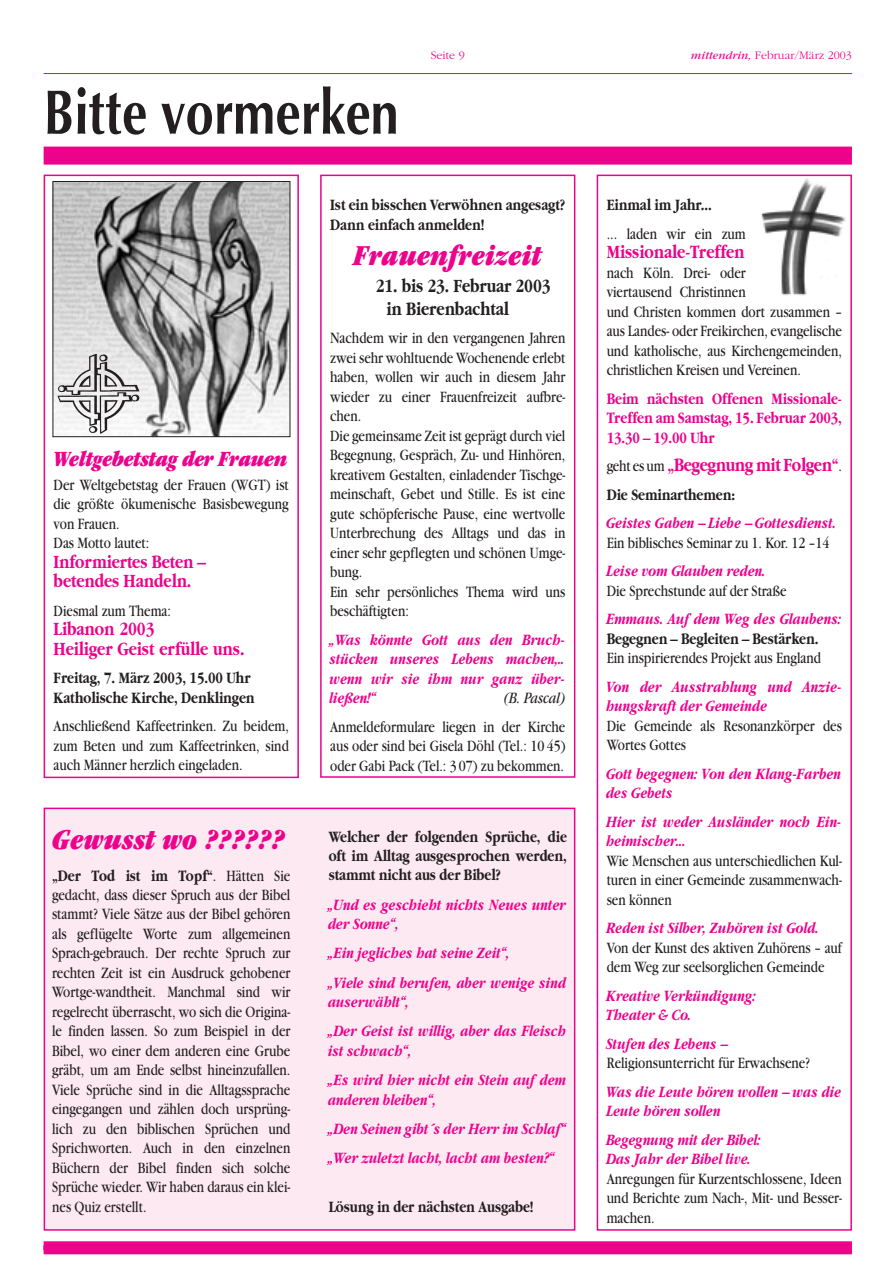
<style>
.page{position:relative;width:893px;height:1284px;background:#fff}
.page>*{position:absolute;margin:0;border:0;box-sizing:border-box;transform-origin:0 0}
.t1{font:700 63px "Optima";color:#231f20;scale:.8 1}
.t2{font:italic ultra-condensed 30px "Garamond";color:#ed028c}
.t3{font:italic ultra-condensed 22.5px "Garamond";letter-spacing:-.02em;color:#ed028c}
.t4{font:700 19.5px/19.5px "Garamond";color:#ed028c;scale:.8 1}
.t5{font:700 19.5px/22.5px "Garamond";color:#231f20;scale:.8 1}
.t6{font:16.5px/19.5px "Garamond";color:#231f20;scale:.8 1}
.t7{font:italic 700 16.5px/19.5px "Garamond";color:#ed028c;scale:.8 1}
.t8{font:700 16.5px/19.5px "Garamond";color:#231f20;scale:.8 1}
.t9{font:700 16.5px/19.5px "Garamond";color:#ed028c;text-align:justify;scale:.8 1}
.t10{font:italic 16.5px "Garamond";color:#231f20;scale:.8 1}
.t11{font:300 12px "Garamond";color:#ed028c}
.s1{font-weight:400;font-style:italic}
.s2{font-weight:700}
.s3{font-weight:400;font-size:16.5px;color:#231f20}
</style>
<div class="page">
<hr style="left:44px;top:73px;width:807px;height:1px;background:#ed028c">
<div style="left:44px;top:1241px;width:807px;height:9px;background:#ed028c"></div>
<div style="left:44px;top:1245px;width:807px;height:9px;background:#ed028c"></div>
<div style="left:44px;top:147px;width:807px;height:18px;background:#ed028c"></div>
<div style="left:320px;top:175px;width:255px;height:603px;border:2px solid #ed028c"></div>
<div style="left:596px;top:175px;width:255px;height:1056px;border:2px solid #ed028c"></div>
<img style="left:761px;top:179px;width:85px;height:117px">
<div style="left:44px;top:808px;width:530px;height:422px;background:#fce9f1"></div>
<div style="left:44px;top:808px;width:531px;height:423px;border:2px solid #ed028c"></div>
<div style="left:44px;top:175px;width:255px;height:603px;border:2px solid #ed028c"></div>
<img style="left:55px;top:183px;width:233px;height:252px">
<div style="left:53px;top:181px;width:237px;height:256px;border:1px solid #231f20"></div>
<img style="left:55px;top:354px;width:85px;height:83px">
<h1 class="t1" style="left:44px;top:86px;width:445px">Bitte vormerken</h1>
<p class="t11" style="left:431px;top:50px;width:35px">Seite 9</p>
<p class="t11" style="left:691px;top:50px;width:162px"><span class="s1">mittendrin,</span> Februar/März 2003</p>
<h3 class="t3" style="left:54px;top:451px;width:235px">Weltgebetstag der Frauen</h3>
<p class="t6" style="left:54px;top:476px;width:295px">Der Weltgebetstag der Frauen (WGT) ist die größte ökumenische Basisbewegung von Frauen.<br>Das Motto lautet:</p>
<p class="t4" style="left:54px;top:553px;width:191px">Informiertes Beten – betendes Handeln.</p>
<p class="t6" style="left:54px;top:602px;width:148px">Diesmal zum Thema:</p>
<p class="t4" style="left:54px;top:621px;width:240px">Libanon 2003<br>Heiliger Geist erfülle uns.</p>
<p class="t8" style="left:54px;top:670px;width:253px">Freitag, 7. März 2003, 15.00 Uhr<br>Katholische Kirche, Denklingen</p>
<p class="t6" style="left:54px;top:718px;width:295px;text-align:justify">Anschließend Kaffeetrinken. Zu beidem, zum Beten und zum Kaffeetrinken, sind auch Männer herzlich eingeladen.</p>
<h2 class="t2" style="left:52px;top:828px;width:234px">Gewusst wo ??????</h2>
<p class="t6" style="left:52px;top:867px;width:299px;text-align:justify"><span class="s2">„Der Tod ist im Topf“</span>. Hätten Sie gedacht, dass dieser Spruch aus der Bibel stammt? Viele Sätze aus der Bibel gehören als geflügelte Worte zum allgemeinen Sprach-gebrauch. Der rechte Spruch zur rechten Zeit ist ein Ausdruck gehobener Wortge-wandtheit. Manchmal sind wir regelrecht überrascht, wo sich die Origina&shy;le finden lassen. So zum Beispiel in der Bibel, wo einer dem anderen eine Grube gräbt, um am Ende selbst hineinzufallen.<br>Viele Sprüche sind in die Alltagssprache eingegangen und zählen doch ursprüng&shy;lich zu den biblischen Sprüchen und Sprichworten. Auch in den einzelnen Büchern der Bibel finden sich solche Sprüche wieder. Wir haben daraus ein klei&shy;nes Quiz erstellt.</p>
<p class="t8" style="left:330px;top:196px;width:295px">Ist ein bisschen Verwöhnen angesagt?<br>Dann einfach anmelden!</p>
<h2 class="t2" style="left:353px;top:245px;width:190px">Frauenfreizeit</h2>
<p class="t5" style="left:386px;top:276px;width:206px;text-indent:-11px">21. bis 23. Februar 2003 in Bierenbachtal</p>
<p class="t6" style="left:330px;top:330px;width:295px">Nachdem wir in den vergangenen Jahren zwei sehr wohltuende Wochenende erlebt haben, wollen wir auch in diesem Jahr wieder zu einer Frauenfreizeit aufbre&shy;chen.<br>Die gemeinsame Zeit ist geprägt durch viel Begegnung, Gespräch, Zu- und Hinhören, kreativem Gestalten, einladender Tischge&shy;meinschaft, Gebet und Stille. Es ist eine gute schöpferische Pause, eine wertvolle Unterbrechung des Alltags und das in einer sehr gepflegten und schönen Umge&shy;bung.<br>Ein sehr persönliches Thema wird uns beschäftigten:</p>
<p class="t7" style="left:330px;top:631px;width:296px;text-align:justify">„Was könnte Gott aus den Bruch&shy;stücken unseres Lebens machen,.. wenn wir sie ihm nur ganz über&shy;ließen!“</p>
<p class="t10" style="left:503px;top:692px;width:79px">(B. Pascal)</p>
<p class="t6" style="left:330px;top:718px;width:295px;text-align:justify">Anmeldeformulare liegen in der Kirche aus oder sind bei Gisela Döhl (Tel.: 10 45) oder Gabi Pack (Tel.: 3 07) zu bekommen.</p>
<p class="t8" style="left:328px;top:828px;width:299px;text-align:justify">Welcher der folgenden Sprüche, die oft im Alltag ausgesprochen werden, stammt nicht aus der Bibel?</p>
<p class="t7" style="left:328px;top:896px;width:299px">„Und es geschieht nichts Neues unter der Sonne“,</p>
<p class="t7" style="left:328px;top:940px;width:299px;line-height:29.2px">„Ein jegliches hat seine Zeit“,<br>„Viele sind berufen, aber wenige sind</p>
<p class="t7" style="left:328px;top:989px;width:299px;line-height:29.2px">auserwählt“,<br>„Der Geist ist willig, aber das Fleisch</p>
<p class="t7" style="left:328px;top:1038px;width:299px;line-height:29.2px">ist schwach“,<br>„Es wird hier nicht ein Stein auf dem</p>
<p class="t7" style="left:328px;top:1086px;width:299px;line-height:29.2px">anderen bleiben“,<br>„Den Seinen gibt´s der Herr im Schlaf“ „Wer zuletzt lacht, lacht am besten?“</p>
<p class="t8" style="left:328px;top:1198px;width:258px">Lösung in der nächsten Ausgabe!</p>
<p class="t8" style="left:606px;top:196px;width:133px">Einmal im Jahr...</p>
<p class="t6" style="left:606px;top:225px;width:175px">... laden wir ein zum</p>
<p class="t4" style="left:606px;top:244px;width:174px">Missionale-Treffen</p>
<p class="t6" style="left:606px;top:264px;width:295px">nach Köln. Drei- oder<br>viertausend Christinnen<br>und Christen kommen dort zusammen – aus Landes- oder Freikirchen, evangelische und katholische, aus Kirchengemeinden, christlichen Kreisen und Vereinen.</p>
<p class="t9" style="left:606px;top:390px;width:295px">Beim nächsten Offenen Missionale-Treffen am Samstag, 15. Februar 2003, 13.30 – 19.00 Uhr</p>
<p class="t4" style="left:606px;top:457px;width:295px"><span class="s3">geht es um</span> „Begegnung mit Folgen“<span class="s3">.</span></p>
<p class="t8" style="left:606px;top:486px;width:162px">Die Seminarthemen:</p>
<p class="t7" style="left:606px;top:515px;width:289px">Geistes Gaben – Liebe – Gottesdienst.</p>
<p class="t6" style="left:606px;top:534px;width:280px">Ein biblisches Seminar zu 1. Kor. 12 –14</p>
<p class="t7" style="left:606px;top:563px;width:201px">Leise vom Glauben reden.</p>
<p class="t6" style="left:606px;top:582px;width:226px">Die Sprechstunde auf der Straße</p>
<p class="t7" style="left:606px;top:611px;width:295px">Emmaus. Auf dem Weg des Glaubens:</p>
<p class="t8" style="left:606px;top:630px;width:266px">Begegnen – Begleiten – Bestärken.</p>
<p class="t6" style="left:606px;top:650px;width:269px">Ein inspirierendes Projekt aus England</p>
<p class="t7" style="left:606px;top:678px;width:296px">Von der Ausstrahlung und Anzie&shy;hungskraft der Gemeinde</p>
<p class="t6" style="left:606px;top:717px;width:295px">Die Gemeinde als Resonanzkörper des<br>Wortes Gottes</p>
<p class="t7" style="left:606px;top:765px;width:295px">Gott begegnen: Von den Klang-Farben des Gebets</p>
<p class="t7" style="left:606px;top:813px;width:296px">Hier ist weder Ausländer noch Ein&shy;heimischer...</p>
<p class="t6" style="left:606px;top:852px;width:295px;text-align:justify">Wie Menschen aus unterschiedlichen Kul&shy;turen in einer Gemeinde zusammenwach&shy;sen können</p>
<p class="t7" style="left:606px;top:920px;width:267px">Reden ist Silber, Zuhören ist Gold.</p>
<p class="t6" style="left:606px;top:939px;width:295px">Von der Kunst des aktiven Zuhörens – auf dem Weg zur seelsorglichen Gemeinde</p>
<p class="t7" style="left:606px;top:987px;width:189px">Kreative Verkündigung:<br>Theater &amp; Co.</p>
<p class="t7" style="left:606px;top:1035px;width:153px">Stufen des Lebens –</p>
<p class="t6" style="left:606px;top:1055px;width:256px">Religionsunterricht für Erwachsene?</p>
<p class="t7" style="left:606px;top:1083px;width:295px">Was die Leute hören wollen – was die<br>Leute hören sollen</p>
<p class="t7" style="left:606px;top:1131px;width:195px">Begegnung mit der Bibel:<br>Das Jahr der Bibel live.</p>
<p class="t6" style="left:606px;top:1170px;width:295px;text-align:justify">Anregungen für Kurzentschlossene, Ideen und Berichte zum Nach-, Mit- und Besser&shy;machen.</p>
</div>
